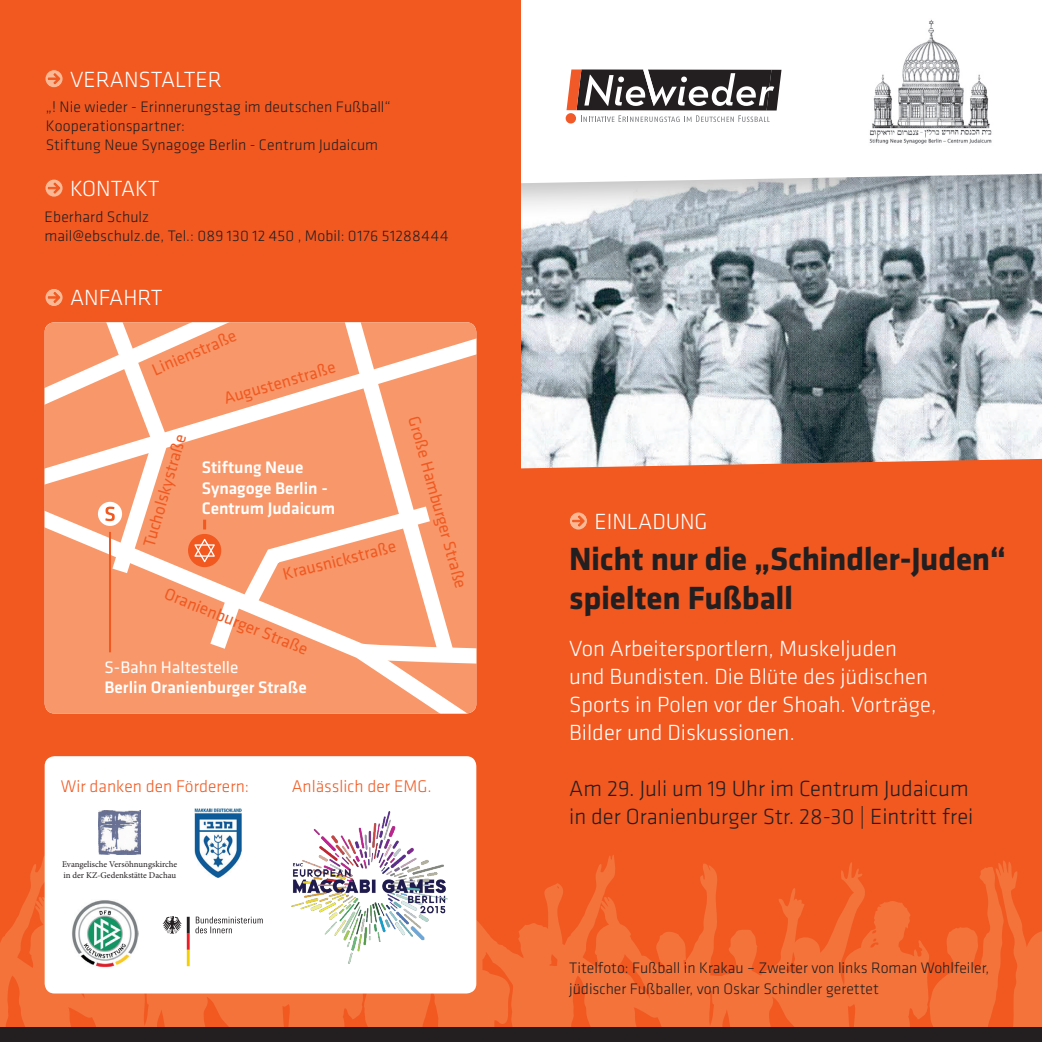
<style>
.page{position:relative;width:1042px;height:1042px;background:#fff}
.page>*{position:absolute;margin:0;border:0;box-sizing:border-box;transform-origin:0 0}
.t1{font:700 33.25px/38.5px "Klavika";letter-spacing:-.01em;color:#231f20}
.t2{font:300 22.75px/28px "Klavika";color:#fff}
.t3{font:300 22.75px/28px "Klavika";color:#231f20}
.t4{font:300 17.5px "Klavika";color:#f15921}
.t5{font:17.32px "Klavika";color:#f15921}
.t6{font:500 17.32px/20.8px "Klavika";color:#fff}
.t7{font:17.32px "Klavika";color:#fff}
.t8{font:300 15.75px/18.9px "Klavika";color:#231f20}
.t9{font:8.75px/10.5px "Minion Pro";letter-spacing:-.005em;color:#231f20}
</style>
<div class="page">
<img style="left:521px;top:230px;width:521px;height:229px">
<div style="left:0;top:0;width:1042px;height:230px;background:#231f20;opacity:.3"></div>
<svg style="left:521px;top:0;width:521px;height:193px"></svg>
<div style="left:0;top:0;width:521px;height:1042px;background:#f15921"></div>
<div style="left:44px;top:459px;width:998px;height:396px;background:#f15921"></div>
<svg style="left:444px;top:855px;width:598px;height:172px;background:#f2662e"></svg>
<svg style="left:0;top:855px;width:444px;height:172px;fill:#f3733a"></svg>
<div style="left:0;top:1027px;width:1042px;height:15px;background:#231f20"></div>
<svg style="left:45px;top:289px;width:18px;height:17px"></svg>
<svg style="left:569px;top:512px;width:19px;height:18px"></svg>
<svg style="left:566px;top:69px;width:215px;height:53px"></svg>
<div style="left:566px;top:113px;width:10px;height:11px;background:#f15929;border-radius:50%"></div>
<img style="left:868px;top:18px;width:125px;height:128px">
<div style="left:45px;top:518px;width:431px;height:195px;background:#f8986a"></div>
<div style="left:45px;top:322px;width:431px;height:196px;background:#f8986a"></div>
<svg style="left:45px;top:322px;width:273px;height:163px;background:#f8a67f"></svg>
<svg style="left:318px;top:322px;width:148px;height:173px;background:#f9ab86"></svg>
<div style="left:188px;top:534px;width:33px;height:33px;background:#f15921;border-radius:50%"></div>
<svg style="left:85px;top:322px;width:91px;height:268px;background:#faba9b"></svg>
<svg style="left:193px;top:495px;width:283px;height:179px;background:#f9ad89"></svg>
<hr style="left:109px;top:532px;width:2px;height:120px;background:#f15921">
<div style="left:45px;top:756px;width:431px;height:237px;background:#fff;border-radius:10px"></div>
<img style="left:99px;top:810px;width:41px;height:44px">
<img style="left:195px;top:808px;width:46px;height:69px">
<img style="left:72px;top:900px;width:67px;height:67px">
<svg style="left:45px;top:70px;width:18px;height:18px"></svg>
<svg style="left:45px;top:179px;width:18px;height:18px"></svg>
<svg style="left:163px;top:916px;width:100px;height:50px"></svg>
<img style="left:292px;top:811px;width:156px;height:152px">
<h2 class="t2" style="left:70px;top:65px;width:153px">VERANSTALTER</h2>
<p class="t8" style="left:46px;top:98px;width:346px">„! Nie wieder - Erinnerungstag im deutschen Fußball“<br>Kooperationspartner:<br>Stiftung Neue Synagoge Berlin - Centrum Judaicum</p>
<h2 class="t2" style="left:70px;top:175px;width:91px">KONTAKT</h2>
<p class="t8" style="left:45px;top:208px;width:405px">Eberhard Schulz<br>mail@ebschulz.de, Tel.: 089 130 12 450 , Mobil: 0176 51288444</p>
<h2 class="t2" style="left:70px;top:284px;width:94px">ANFAHRT</h2>
<p class="t5" style="left:149px;top:361px;width:92px;rotate:-23deg">Linienstraße</p>
<p class="t5" style="left:221px;top:390px;width:117px;rotate:-16deg">Augustenstraße</p>
<p class="t5" style="left:140px;top:543px;width:118px;rotate:-74deg">Tucholskystraße</p>
<p class="t6" style="left:202px;top:457px;width:135px">Stiftung Neue<br>Synagoge Berlin -<br>Centrum Judaicum</p>
<p class="t5" style="left:281px;top:565px;width:118px;rotate:-14deg">Krausnickstraße</p>
<p class="t5" style="left:169px;top:584px;width:155px;rotate:22deg">Oranienburger Straße</p>
<p class="t7" style="left:105px;top:657px;width:135px">S-Bahn Haltestelle</p>
<p class="t6" style="left:105px;top:677px;width:203px">Berlin Oranienburger Straße</p>
<p class="t5" style="left:422px;top:414px;width:179px;rotate:74deg">Große Hamburger Straße</p>
<p class="t4" style="left:61px;top:776px;width:190px">Wir danken den Förderern:</p>
<p class="t4" style="left:292px;top:776px;width:141px">Anlässlich der EMG.</p>
<p class="t9" style="left:62px;top:859px;width:117px">Evangelische Versöhnungskirche in der KZ-Gedenkstätte Dachau</p>
<h2 class="t2" style="left:594px;top:508px;width:115px">EINLADUNG</h2>
<h1 class="t1" style="left:569px;top:540px;width:438px">Nicht nur die „Schindler-Juden“ spielten Fußball</h1>
<h2 class="t2" style="left:569px;top:635px;width:369px">Von Arbeitersportlern, Muskeljuden und Bundisten. Die Blüte des jüdischen Sports in Polen vor der Shoah. Vorträge, Bilder und Diskussionen.</h2>
<h2 class="t3" style="left:569px;top:775px;width:406px">Am 29. Juli um 19 Uhr im Centrum Judaicum in der Oranienburger Str. 28-30 | Eintritt frei</h2>
<p class="t8" style="left:569px;top:957px;width:421px;line-height:21px">Titelfoto: Fußball in Krakau – Zweiter von links Roman Wohlfeiler, jüdischer Fußballer, von Oskar Schindler gerettet</p>
</div>
